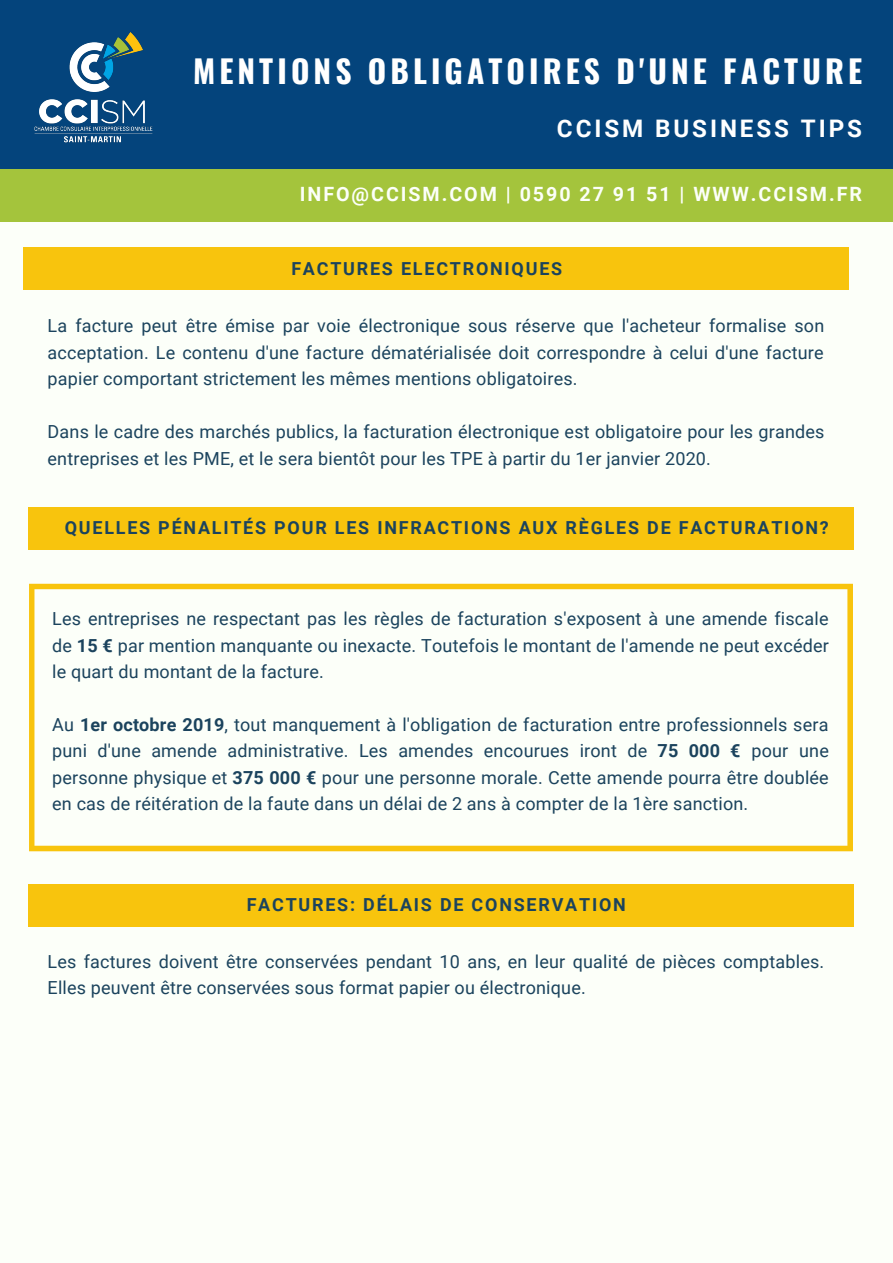
<style>
.page{position:relative;width:893px;height:1263px;background:#fcfff9}
.page>*{position:absolute;margin:0;border:0;box-sizing:border-box;transform-origin:0 0}
.t1{font:700 31.5px "Oswald";letter-spacing:.13em;color:#fff}
.t2{font:700 24.15px "Roboto";letter-spacing:.12em;color:#fff}
.t3{font:700 19.65px "Roboto";letter-spacing:.1em;color:#fcfff9}
.t4{font:18px/26.4px "Roboto";letter-spacing:.01em;color:#1b435d;text-align:justify}
.t5{font:700 17.92px "Roboto";letter-spacing:.1em;color:#1b435d}
.s1{font-weight:700}
</style>
<div class="page">
<div style="left:0;top:143px;width:893px;height:79px;background:#a4c43c"></div>
<div style="left:0;top:0;width:893px;height:168px;background:#04447c"></div>
<div style="left:24px;top:247px;width:824px;height:43px;background:#f8c40d"></div>
<img style="left:34px;top:32px;width:119px;height:111px">
<svg style="left:29px;top:584px;width:824px;height:267px"></svg>
<div style="left:28px;top:507px;width:825px;height:43px;background:#f8c40d"></div>
<div style="left:28px;top:884px;width:825px;height:43px;background:#f8c40d"></div>
<h1 class="t1" style="left:193px;top:46px;width:670px">MENTIONS OBLIGATOIRES D'UNE FACTURE</h1>
<h2 class="t2" style="left:557px;top:115px;width:307px">CCISM BUSINESS TIPS</h2>
<p class="t3" style="left:300px;top:183px;width:564px">INFO@CCISM.COM | 0590 27 91 51 | WWW.CCISM.FR</p>
<p class="t5" style="left:291px;top:258px;width:272px">FACTURES ELECTRONIQUES</p>
<p class="t4" style="left:48px;top:313px;width:778px">La facture peut être émise par voie électronique sous réserve que l'acheteur formalise son acceptation. Le contenu d'une facture dématérialisée doit correspondre à celui d'une facture papier comportant strictement les mêmes mentions obligatoires.</p>
<p class="t4" style="left:48px;top:419px;width:778px">Dans le cadre des marchés publics, la facturation électronique est obligatoire pour les grandes entreprises et les PME, et le sera bientôt pour les TPE à partir du 1er janvier 2020.</p>
<p class="t5" style="left:65px;top:518px;width:765px">QUELLES PÉNALITÉS POUR LES INFRACTIONS AUX RÈGLES DE FACTURATION?</p>
<p class="t4" style="left:52px;top:606px;width:778px">Les entreprises ne respectant pas les règles de facturation s'exposent à une amende fiscale de <span class="s1">15 €</span> par mention manquante ou inexacte. Toutefois le montant de l'amende ne peut excéder le quart du montant de la facture.</p>
<p class="t4" style="left:52px;top:711px;width:778px">Au <span class="s1">1er octobre 2019</span>, tout manquement à l'obligation de facturation entre professionnels sera puni d'une amende administrative. Les amendes encourues iront de <span class="s1">75 000 €</span> pour une personne physique et <span class="s1">375 000 €</span> pour une personne morale. Cette amende pourra être doublée en cas de réitération de la faute dans un délai de 2 ans à compter de la 1ère sanction.</p>
<p class="t5" style="left:247px;top:895px;width:381px">FACTURES: DÉLAIS DE CONSERVATION</p>
<p class="t4" style="left:48px;top:948px;width:778px">Les factures doivent être conservées pendant 10 ans, en leur qualité de pièces comptables.<br>Elles peuvent être conservées sous format papier ou électronique.</p>
</div>
